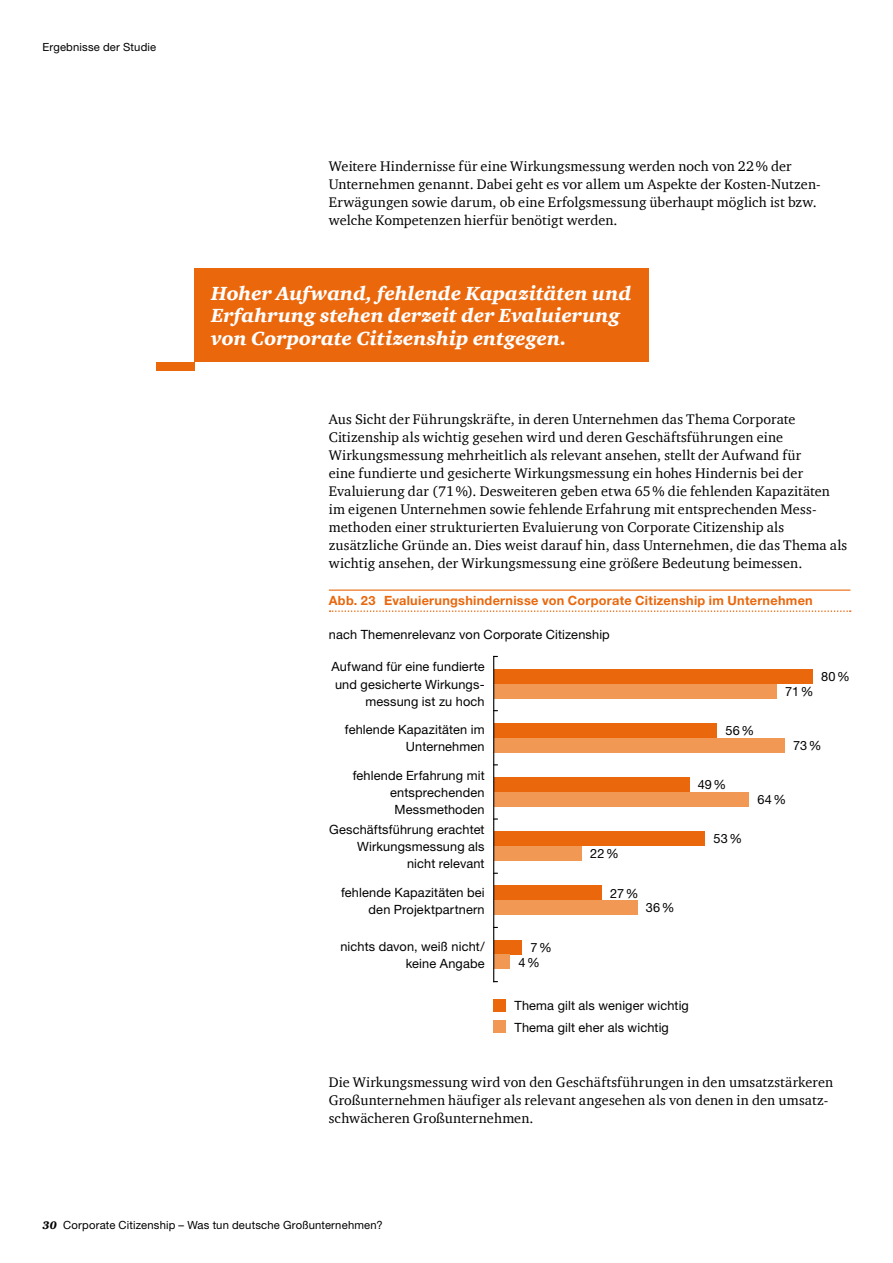
<style>
.page{position:relative;width:893px;height:1263px;background:#fff}
.page>*{position:absolute;margin:0;border:0;box-sizing:border-box;transform-origin:0 0}
.t1{font:italic 900 19.5px/22.5px "Charter ITC Com";letter-spacing:.005em;color:#fff}
.t2{font:14.25px/18px "Charter ITC Com";letter-spacing:.01em;color:#000}
.t3{font:12.75px/17.2px "Helvetica Neue LT";letter-spacing:.01em;color:#000;text-align:right}
.t4{font:700 12.75px "Helvetica Neue LT";letter-spacing:.02em;color:#ea670c}
.t5{font:11.25px "Helvetica Neue LT";letter-spacing:.015em;color:#000}
.s1{font-family:"Charter ITC Com";font-weight:900;font-style:italic}
</style>
<div class="page">
<div style="left:194px;top:268px;width:454px;height:94px;background:#ea670c"></div>
<div style="left:156px;top:362px;width:38px;height:8px;background:#ea670c"></div>
<hr style="left:329px;top:589px;width:521px;height:2px;background:#ea670c">
<svg style="left:330px;top:610px;width:521px;height:2px"></svg>
<div style="left:493px;top:999px;width:13px;height:13px;background:#ea670c"></div>
<div style="left:493px;top:1020px;width:13px;height:13px;background:#f29855"></div>
<div style="left:494px;top:669px;width:319px;height:14px;background:#ea670c"></div>
<div style="left:494px;top:683px;width:283px;height:15px;background:#f29855"></div>
<div style="left:494px;top:723px;width:223px;height:15px;background:#ea670c"></div>
<div style="left:494px;top:738px;width:291px;height:15px;background:#f29855"></div>
<div style="left:494px;top:777px;width:195px;height:15px;background:#ea670c"></div>
<div style="left:494px;top:792px;width:255px;height:15px;background:#f29855"></div>
<div style="left:494px;top:831px;width:211px;height:15px;background:#ea670c"></div>
<div style="left:494px;top:846px;width:88px;height:15px;background:#f29855"></div>
<div style="left:494px;top:885px;width:108px;height:15px;background:#ea670c"></div>
<div style="left:494px;top:900px;width:143px;height:15px;background:#f29855"></div>
<div style="left:494px;top:940px;width:28px;height:14px;background:#ea670c"></div>
<div style="left:494px;top:954px;width:16px;height:15px;background:#f29855"></div>
<hr style="left:493px;top:656px;width:1px;height:326px;background:#000">
<p class="t5" style="left:43px;top:41px;width:115px">Ergebnisse der Studie</p>
<p class="t2" style="left:329px;top:157px;width:493px">Weitere Hindernisse für eine Wirkungsmessung werden noch von 22% der Unternehmen genannt. Dabei geht es vor allem um Aspekte der Kosten-Nutzen-Erwägungen sowie darum, ob eine Erfolgsmessung überhaupt möglich ist bzw. welche Kompetenzen hierfür benötigt werden.</p>
<h1 class="t1" style="left:211px;top:282px;width:422px">Hoher Aufwand, fehlende Kapazitäten und<br>Erfahrung stehen derzeit der Evaluierung von Corporate Citizenship entgegen.</h1>
<p class="t2" style="left:329px;top:410px;width:520px">Aus Sicht der Führungskräfte, in deren Unternehmen das Thema Corporate Citizenship als wichtig gesehen wird und deren Geschäftsführungen eine Wirkungsmessung mehrheitlich als relevant ansehen, stellt der Aufwand für<br>eine fundierte und gesicherte Wirkungsmessung ein hohes Hindernis bei der Evaluierung dar (71%). Desweiteren geben etwa 65% die fehlenden Kapazitäten im eigenen Unternehmen sowie fehlende Erfahrung mit entsprechenden Mess&shy;methoden einer strukturierten Evaluierung von Corporate Citizenship als zusätzliche Gründe an. Dies weist darauf hin, dass Unternehmen, die das Thema als wichtig ansehen, der Wirkungsmessung eine größere Bedeutung beimessen.</p>
<p class="t4" style="left:329px;top:592px;width:485px">Abb. 23 Evaluierungshindernisse von Corporate Citizenship im Unternehmen</p>
<p class="t3" style="left:329px;top:625px;width:282px">nach Themenrelevanz von Corporate Citizenship</p>
<p class="t3" style="left:332px;top:658px;width:154px">Aufwand für eine fundierte und gesicherte Wirkungs&shy;messung ist zu hoch</p>
<p class="t3" style="left:345px;top:721px;width:141px">fehlende Kapazitäten im<br>Unternehmen</p>
<p class="t3" style="left:353px;top:766px;width:133px">fehlende Erfahrung mit entsprechenden<br>Messmethoden</p>
<p class="t3" style="left:329px;top:820px;width:157px">Geschäftsführung erachtet<br>Wirkungsmessung als nicht relevant</p>
<p class="t3" style="left:341px;top:883px;width:145px">fehlende Kapazitäten bei den Projektpartnern</p>
<p class="t3" style="left:340px;top:937px;width:146px">nichts davon, weiß nicht/ keine Angabe</p>
<p class="t3" style="left:519px;top:940px;width:35px;line-height:14.9px;text-align:left;text-indent:12px">7%<br>4%</p>
<p class="t3" style="left:590px;top:845px;width:30px">22%</p>
<p class="t3" style="left:610px;top:884px;width:30px">27%</p>
<p class="t3" style="left:646px;top:899px;width:30px">36%</p>
<p class="t3" style="left:726px;top:722px;width:30px">56%</p>
<p class="t3" style="left:698px;top:776px;width:30px">49%</p>
<p class="t3" style="left:785px;top:682px;width:30px">71%</p>
<p class="t3" style="left:821px;top:667px;width:30px">80%</p>
<p class="t3" style="left:793px;top:736px;width:30px">73%</p>
<p class="t3" style="left:714px;top:830px;width:30px">53%</p>
<p class="t3" style="left:757px;top:791px;width:30px">64%</p>
<p class="t3" style="left:514px;top:995px;width:176px;line-height:21.3px;text-align:left">Thema gilt als weniger wichtig<br>Thema gilt eher als wichtig</p>
<p class="t2" style="left:329px;top:1072px;width:506px">Die Wirkungsmessung wird von den Geschäftsführungen in den umsatzstärkeren<br>Großunternehmen häufiger als relevant angesehen als von denen in den umsatz&shy;schwächeren Großunternehmen.</p>
<p class="t5" style="left:43px;top:1218px;width:342px"><span class="s1">30</span> Corporate Citizenship – Was tun deutsche Großunternehmen?</p>
</div>
